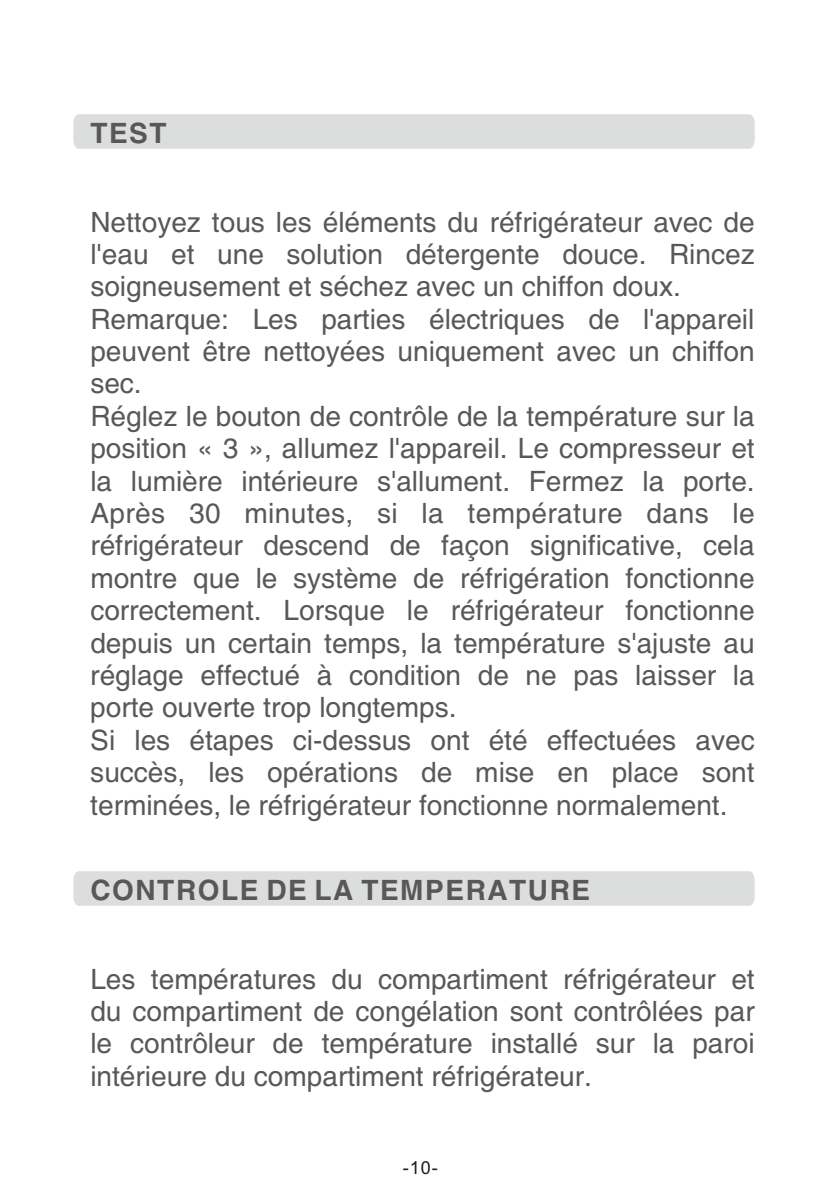
<style>
.page{position:relative;width:840px;height:1191px;background:#fff}
.page>*{position:absolute;margin:0;border:0;box-sizing:border-box;transform-origin:0 0}
.t1{font:28px/32.4px "Arial";color:#595857}
.t2{font:700 28px "Arial";letter-spacing:.055em;color:#595857}
.t3{font:18px "Arial";color:#231916}
</style>
<div class="page">
<div style="left:73px;top:114px;width:681px;height:35px;background:#dcdddd"></div>
<div style="left:73px;top:871px;width:681px;height:34px;background:#dcdddd"></div>
<p class="t2" style="left:90px;top:122px;width:78px">TEST</p>
<p class="t1" style="left:90px;top:208px;width:665px">Nettoyez tous les éléments du réfrigérateur avec de l'eau et une solution détergente douce. Rincez soigneusement et séchez avec un chiffon doux.<br>Remarque: Les parties électriques de l'appareil peuvent être nettoyées uniquement avec un chiffon sec.<br>Réglez le bouton de contrôle de la température sur la position « 3 », allumez l'appareil. Le compresseur et la lumière intérieure s'allument. Fermez la porte.<br>Après 30 minutes, si la température dans le réfrigérateur descend de façon significative, cela montre que le système de réfrigération fonctionne correctement. Lorsque le réfrigérateur fonctionne depuis un certain temps, la température s'ajuste au réglage effectué à condition de ne pas laisser la porte ouverte trop longtemps.<br>Si les étapes ci-dessus ont été effectuées avec succès, les opérations de mise en place sont terminées, le réfrigérateur fonctionne normalement.</p>
<p class="t2" style="left:90px;top:880px;width:501px">CONTROLE DE LA TEMPERATURE</p>
<p class="t1" style="left:90px;top:965px;width:665px;text-align:justify">Les températures du compartiment réfrigérateur et du compartiment de congélation sont contrôlées par le contrôleur de température installé sur la paroi intérieure du compartiment réfrigérateur.</p>
<p class="t3" style="left:402px;top:1160px;width:37px">-10-</p>
</div>
